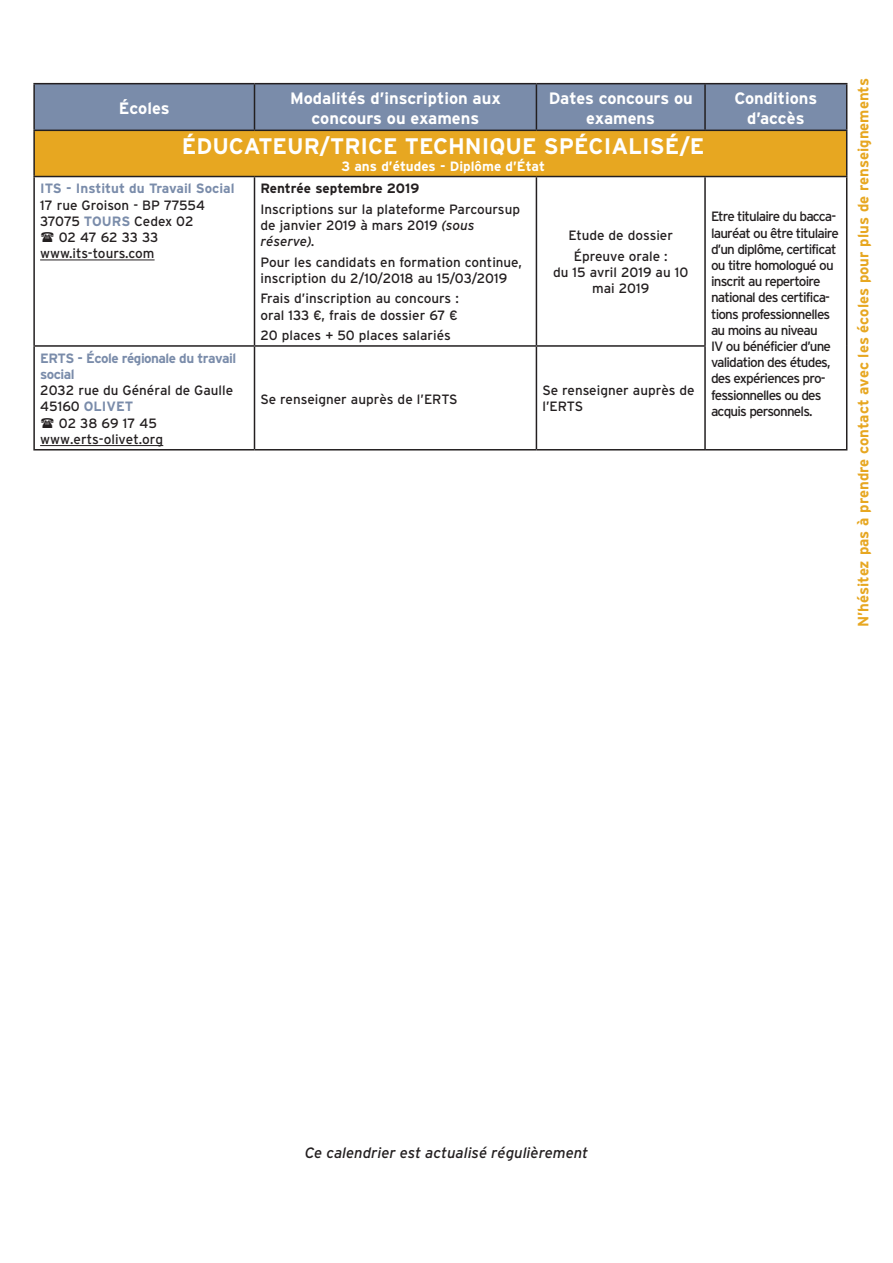
<style>
.page{position:relative;width:893px;height:1263px;background:#fff}
.page>*{position:absolute;margin:0;border:0;box-sizing:border-box;transform-origin:0 0}
.Normal_e{font:700 22.5px "Interstate";color:#fff}
.t1{font:700 16.5px/19.8px "Interstate";color:#fff;text-align:center}
.Normal_e-2{font:700 15px "Interstate";color:#e7a721}
.t2{font:italic 15px "Interstate";color:#231f20}
.Normal_e-3{font:13.5px/16.2px "Interstate";letter-spacing:-.015em;color:#231f20}
.Normal_e-4{font:13.5px/16.2px "Interstate";letter-spacing:-.06em;color:#231f20}
.Normal_e-5{font:700 13.5px/16.2px "Interstate";letter-spacing:-.04em;color:#7a8caa}
.Normal_e-6{font:700 13.5px "Interstate";color:#7a8caa}
.Normal_e-7{font:700 13.5px "Interstate";color:#fff}
.Normal_e-8{font:700 13.5px "Interstate";color:#231f20}
.s1{font-weight:700;color:#7a8caa}
.s2{font-style:italic}
</style>
<div class="page">
<div style="left:35px;top:84px;width:811px;height:46px;background:#7a8caa"></div>
<div style="left:34px;top:130px;width:813px;height:47px;background:#e7a721"></div>
<hr style="left:33px;top:83px;width:221px;height:1px;background:#231f20">
<hr style="left:33px;top:84px;width:2px;height:46px;background:#231f20">
<hr style="left:254px;top:83px;width:282px;height:1px;background:#231f20">
<hr style="left:254px;top:84px;width:1px;height:46px;background:#231f20">
<hr style="left:536px;top:83px;width:169px;height:1px;background:#231f20">
<hr style="left:536px;top:84px;width:1px;height:46px;background:#231f20">
<hr style="left:705px;top:83px;width:142px;height:1px;background:#231f20">
<hr style="left:704px;top:84px;width:2px;height:46px;background:#231f20">
<hr style="left:846px;top:84px;width:1px;height:46px;background:#231f20">
<hr style="left:33px;top:130px;width:221px;height:1px;background:#231f20">
<hr style="left:33px;top:131px;width:2px;height:45px;background:#231f20">
<hr style="left:254px;top:130px;width:282px;height:1px;background:#231f20">
<hr style="left:536px;top:130px;width:169px;height:1px;background:#231f20">
<hr style="left:705px;top:130px;width:142px;height:1px;background:#231f20">
<hr style="left:846px;top:131px;width:1px;height:45px;background:#231f20">
<hr style="left:33px;top:176px;width:221px;height:1px;background:#231f20">
<hr style="left:33px;top:177px;width:2px;height:168px;background:#231f20">
<hr style="left:254px;top:176px;width:282px;height:1px;background:#231f20">
<hr style="left:254px;top:177px;width:1px;height:168px;background:#231f20">
<hr style="left:536px;top:176px;width:169px;height:1px;background:#231f20">
<hr style="left:536px;top:177px;width:1px;height:168px;background:#231f20">
<hr style="left:705px;top:176px;width:142px;height:1px;background:#231f20">
<hr style="left:704px;top:177px;width:2px;height:168px;background:#231f20">
<hr style="left:846px;top:177px;width:1px;height:169px;background:#231f20">
<hr style="left:33px;top:345px;width:221px;height:2px;background:#231f20">
<hr style="left:33px;top:347px;width:2px;height:102px;background:#231f20">
<hr style="left:254px;top:345px;width:282px;height:2px;background:#231f20">
<hr style="left:254px;top:347px;width:1px;height:102px;background:#231f20">
<hr style="left:536px;top:345px;width:170px;height:2px;background:#231f20">
<hr style="left:536px;top:347px;width:1px;height:102px;background:#231f20">
<hr style="left:704px;top:347px;width:2px;height:102px;background:#231f20">
<hr style="left:846px;top:346px;width:1px;height:103px;background:#231f20">
<hr style="left:33px;top:449px;width:221px;height:1px;background:#231f20">
<hr style="left:254px;top:449px;width:282px;height:1px;background:#231f20">
<hr style="left:536px;top:449px;width:169px;height:1px;background:#231f20">
<hr style="left:705px;top:449px;width:142px;height:1px;background:#231f20">
<hr style="left:40px;top:260px;width:115px;height:1px;background:#231f20">
<hr style="left:40px;top:445px;width:123px;height:1px;background:#231f20">
<p class="t1" style="left:119px;top:98px;width:52px">Écoles</p>
<p class="t1" style="left:290px;top:88px;width:212px">Modalités d’inscription aux concours ou examens</p>
<p class="t1" style="left:549px;top:88px;width:146px">Dates concours ou examens</p>
<p class="t1" style="left:734px;top:88px;width:85px">Conditions d’accès</p>
<p class="Normal_e" style="left:182px;top:133px;width:524px">ÉDUCATEUR/TRICE TECHNIQUE SPÉCIALISÉ/E</p>
<p class="Normal_e-7" style="left:341px;top:158px;width:205px">3 ans d’études - Diplôme d’État</p>
<p class="Normal_e-6" style="left:40px;top:180px;width:196px">ITS - Institut du Travail Social</p>
<p class="Normal_e-3" style="left:40px;top:197px;width:167px">17 rue Groison - BP 77554</p>
<p class="Normal_e-3" style="left:40px;top:213px;width:155px">37075 <span class="s1">TOURS</span> Cedex 02</p>
<p class="Normal_e-3" style="left:59px;top:229px;width:101px">02 47 62 33 33</p>
<p class="Normal_e-3" style="left:40px;top:245px;width:116px">www.its-tours.com</p>
<p class="Normal_e-8" style="left:260px;top:180px;width:160px">Rentrée septembre 2019</p>
<p class="Normal_e-3" style="left:260px;top:201px;width:261px">Inscriptions sur la plateforme Parcoursup de janvier 2019 à mars 2019 <span class="s2">(sous réserve).</span></p>
<p class="Normal_e-3" style="left:260px;top:254px;width:263px">Pour les candidats en formation continue, inscription du 2/10/2018 au 15/03/2019</p>
<p class="Normal_e-3" style="left:260px;top:290px;width:200px">Frais d’inscription au concours : oral 133 €, frais de dossier 67 €</p>
<p class="Normal_e-3" style="left:260px;top:327px;width:192px">20 places + 50 places salariés</p>
<p class="Normal_e-4" style="left:711px;top:208px;width:129px">Etre titulaire du bacca&shy;lauréat ou être titulaire d’un diplôme, certificat ou titre homologué ou inscrit au repertoire national des certifica&shy;tions professionnelles au moins au niveau<br>IV ou bénéficier d’une validation des études, des expériences pro&shy;fessionnelles ou des acquis personnels.</p>
<p class="Normal_e-3" style="left:568px;top:227px;width:106px">Etude de dossier</p>
<p class="Normal_e-3" style="left:553px;top:248px;width:137px;text-align:center">Épreuve orale :<br>du 15 avril 2019 au 10 mai 2019</p>
<p class="Normal_e-5" style="left:40px;top:350px;width:198px">ERTS - École régionale du travail social</p>
<p class="Normal_e-3" style="left:40px;top:382px;width:195px">2032 rue du Général de Gaulle<br>45160 <span class="s1">OLIVET</span></p>
<p class="Normal_e-3" style="left:59px;top:415px;width:100px">02 38 69 17 45</p>
<p class="Normal_e-3" style="left:40px;top:431px;width:125px">www.erts-olivet.org</p>
<p class="Normal_e-3" style="left:260px;top:391px;width:199px">Se renseigner auprès de l’ERTS</p>
<p class="Normal_e-3" style="left:542px;top:382px;width:154px">Se renseigner auprès de l’ERTS</p>
<p class="Normal_e-2" style="left:854px;top:627px;width:551px;rotate:-90deg">N’hésitez pas à prendre contact avec les écoles pour plus de renseignements</p>
<p class="t2" style="left:305px;top:1143px;width:285px">Ce calendrier est actualisé régulièrement</p>
</div>
